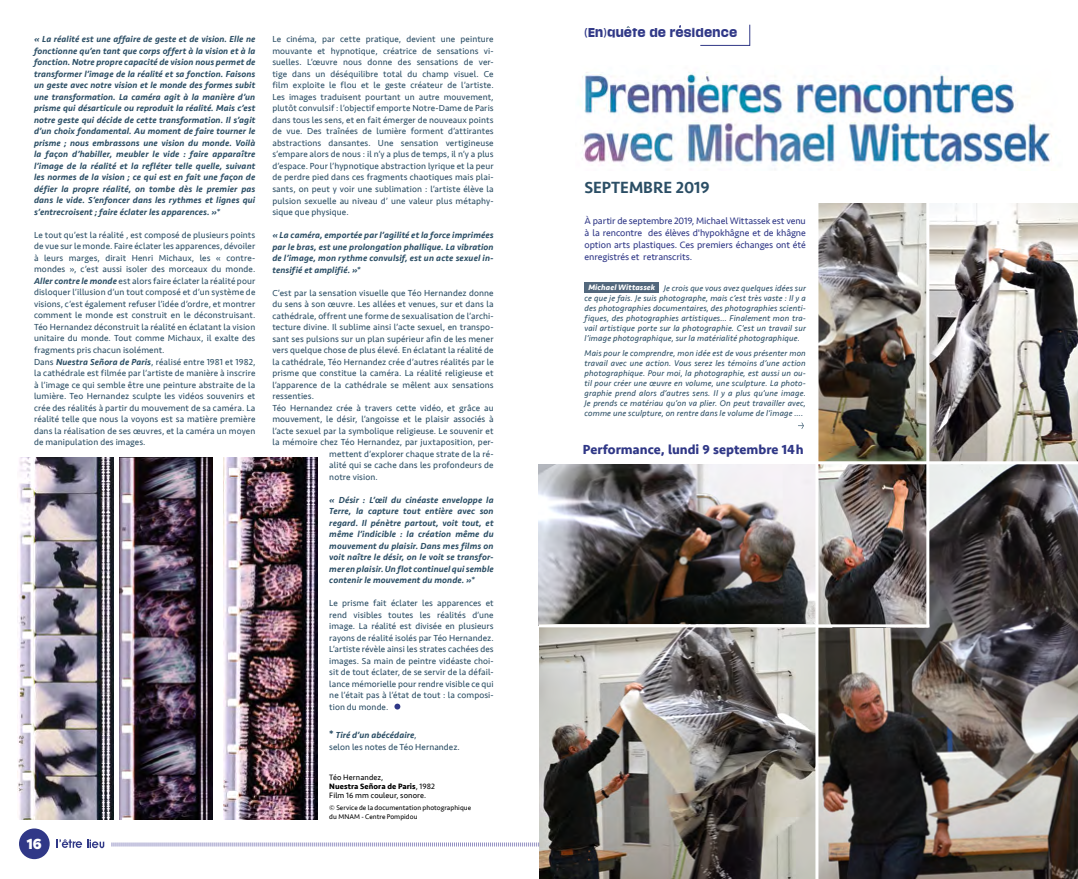
<style>
.page{position:relative;width:1078px;height:879px;background:#fff}
.page>*{position:absolute;margin:0;border:0;box-sizing:border-box;transform-origin:0 0}
.t1{font:500 16.7px "Seravek";color:#2b4e65}
.t2{font:900 14.5px "Filson Pro";color:#fff;scale:.9 1}
.t3{font:700 13.5px "Seravek";color:#303887}
.t4{font:700 11px "Media Sans Web";letter-spacing:.08em;color:#303887}
.t5{font:9.6px/12px "Seravek";letter-spacing:-.005em;color:#303887;text-align:justify}
.t6{font:9px/11.5px "Seravek";letter-spacing:.01em;color:#2b4e65}
.t7{font:italic 500 9px/11.5px "Seravek";letter-spacing:.01em;color:#2b4e65;text-align:justify}
.t8{font:italic 8.5px/10px "Seravek";letter-spacing:.015em;color:#2b4e65;text-align:justify}
.t9{font:8px/9px "Seravek";letter-spacing:.01em;color:#000}
.t10{font:7px/9px "Seravek";letter-spacing:.005em;color:#000}
.s1{font-weight:500;font-style:italic}
.s2{font-weight:700;font-size:11px}
.s3{font-weight:700}
.s4{font-weight:700;font-size:8px;color:#fff}
</style>
<div class="page">
<img style="left:582px;top:71px;width:470px;height:95px">
<svg style="left:798px;top:422px;width:5px;height:7px"></svg>
<svg style="left:394px;top:703px;width:6px;height:6px"></svg>
<img style="left:224px;top:458px;width:94px;height:362px">
<img style="left:18px;top:458px;width:96px;height:362px">
<img style="left:119px;top:458px;width:93px;height:362px">
<img style="left:539px;top:464px;width:276px;height:160px">
<img style="left:818px;top:204px;width:259px;height:675px">
<img style="left:539px;top:627px;width:276px;height:252px">
<div style="left:584px;top:282px;width:74px;height:11px;background:#53687d"></div>
<hr style="left:926px;top:197px;width:3px;height:430px;background:#fff">
<hr style="left:815px;top:461px;width:262px;height:3px;background:#fff">
<hr style="left:539px;top:624px;width:390px;height:3px;background:#fff">
<svg style="left:700px;top:24px;width:50px;height:22px"></svg>
<div style="left:19px;top:828px;width:31px;height:31px;background:#303887;border-radius:50%"></div>
<svg style="left:57px;top:839px;width:47px;height:9px"></svg>
<svg style="left:111px;top:842px;width:428px;height:5px"></svg>
<p class="t7" style="left:34px;top:34px;width:223px">« La réalité est une affaire de geste et de vision. Elle ne fonctionne qu’en tant que corps offert à la vision et à la fonction. Notre propre capacité de vision nous permet de transformer l’image de la réalité et sa fonction. Faisons un geste avec notre vision et le monde des formes subit une transformation. La caméra agit à la manière d’un prisme qui désarticule ou reproduit la réalité. Mais c’est notre geste qui décide de cette transformation. Il s’agit d’un choix fondamental. Au moment de faire tourner le prisme ; nous embrassons une vision du monde. Voilà la façon d’habiller, meubler le vide : faire apparaître l’image de la réalité et la refléter telle quelle, suivant les normes de la vision ; ce qui est en fait une façon de défier la propre réalité, on tombe dès le premier pas dans le vide. S’enfoncer dans les rythmes et lignes qui s’entrecroisent ; faire éclater les apparences. »*</p>
<p class="t6" style="left:34px;top:229px;width:223px">Le tout qu’est la réalité , est composé de plusieurs points de vue sur le monde. Faire éclater les apparences, dévoiler à leurs marges, dirait Henri Michaux, les « contre&shy;mondes », c’est aussi isoler des morceaux du monde.<br><span class="s1">Aller contre le monde</span> est alors faire éclater la réalité pour disloquer l’illusion d’un tout composé et d’un système de visions, c’est également refuser l’idée d’ordre, et montrer comment le monde est construit en le déconstruisant.<br>Téo Hernandez déconstruit la réalité en éclatant la vision unitaire du monde. Tout comme Michaux, il exalte des fragments pris chacun isolément.<br>Dans <span class="s1">Nuestra Señora de Paris</span>, réalisé entre 1981 et 1982, la cathédrale est filmée par l’artiste de manière à inscrire à l’image ce qui semble être une peinture abstraite de la lumière. Teo Hernandez sculpte les vidéos souvenirs et crée des réalités à partir du mouvement de sa caméra. La réalité telle que nous la voyons est sa matière première dans la réalisation de ses œuvres, et la caméra un moyen de manipulation des images.</p>
<h2 class="t2" style="left:27px;top:836px;width:18px">16</h2>
<p class="t6" style="left:272px;top:34px;width:223px;text-align:justify">Le cinéma, par cette pratique, devient une peinture mouvante et hypnotique, créatrice de sensations vi&shy;suelles. L’œuvre nous donne des sensations de ver&shy;tige dans un déséquilibre total du champ visuel. Ce film exploite le flou et le geste créateur de l’artiste.<br>Les images traduisent pourtant un autre mouvement, plutôt convulsif : l’objectif emporte Notre-Dame de Paris dans tous les sens, et en fait émerger de nouveaux points de vue. Des traînées de lumière forment d’attirantes abstractions dansantes. Une sensation vertigineuse s’empare alors de nous : il n’y a plus de temps, il n’y a plus d’espace. Pour l’hypnotique abstraction lyrique et la peur de perdre pied dans ces fragments chaotiques mais plai&shy;sants, on peut y voir une sublimation : l’artiste élève la pulsion sexuelle au niveau d’ une valeur plus métaphy&shy;sique que physique.</p>
<p class="t7" style="left:272px;top:229px;width:223px">« La caméra, emportée par l’agilité et la force imprimées par le bras, est une prolongation phallique. La vibration de l’image, mon rythme convulsif, est un acte sexuel in&shy;tensifié et amplifié. »*</p>
<p class="t6" style="left:272px;top:287px;width:223px">C’est par la sensation visuelle que Téo Hernandez donne</p>
<p class="t6" style="left:272px;top:298px;width:223px">du sens à son œuvre. Les allées et venues, sur et dans la</p>
<p class="t6" style="left:272px;top:310px;width:223px">cathédrale, offrent une forme de sexualisation de l’archi-</p>
<p class="t6" style="left:272px;top:321px;width:223px">tecture divine. Il sublime ainsi l’acte sexuel, en transpo-</p>
<p class="t6" style="left:272px;top:333px;width:223px">sant ses pulsions sur un plan supérieur afin de les mener</p>
<p class="t6" style="left:272px;top:344px;width:223px">vers quelque chose de plus élevé. En éclatant la réalité de</p>
<p class="t6" style="left:272px;top:356px;width:223px">la cathédrale, Téo Hernandez crée d’autres réalités par le</p>
<p class="t6" style="left:272px;top:367px;width:223px">prisme que constitue la caméra. La réalité religieuse et</p>
<p class="t6" style="left:272px;top:379px;width:223px">l’apparence de la cathédrale se mêlent aux sensations</p>
<p class="t6" style="left:272px;top:390px;width:43px">ressenties.</p>
<p class="t6" style="left:272px;top:402px;width:223px">Téo Hernandez crée à travers cette vidéo, et grâce au</p>
<p class="t6" style="left:272px;top:413px;width:223px">mouvement, le désir, l’angoisse et le plaisir associés à</p>
<p class="t6" style="left:272px;top:425px;width:223px">l’acte sexuel par la symbolique religieuse. Le souvenir et</p>
<p class="t6" style="left:272px;top:436px;width:223px">la mémoire chez Téo Hernandez, par juxtaposition, per-</p>
<p class="t6" style="left:329px;top:448px;width:166px">mettent d’explorer chaque strate de la ré-</p>
<p class="t6" style="left:329px;top:459px;width:166px">alité qui se cache dans les profondeurs de</p>
<p class="t6" style="left:329px;top:471px;width:50px">notre vision.</p>
<p class="t7" style="left:329px;top:494px;width:166px">« Désir : L’œil du cinéaste enveloppe la Terre, la capture tout entière avec son regard. Il pénètre partout, voit tout, et même l’indicible : la création même du mouvement du plaisir. Dans mes films on voit naître le désir, on le voit se transfor&shy;mer en plaisir. Un flot continuel qui semble contenir le mouvement du monde. »*</p>
<p class="t6" style="left:329px;top:597px;width:166px;text-align:justify">Le prisme fait éclater les apparences et rend visibles toutes les réalités d’une image. La réalité est divisée en plusieurs rayons de réalité isolés par Téo Hernandez.<br>L’artiste révèle ainsi les strates cachées des images. Sa main de peintre vidéaste choi&shy;sit de tout éclater, de se servir de la défail&shy;lance mémorielle pour rendre visible ce qui ne l’était pas à l’état de tout : la composi&shy;tion du monde.</p>
<p class="t6" style="left:329px;top:729px;width:132px"><span class="s2">*</span> <span class="s1">Tiré d’un abécédaire</span>,<br>selon les notes de Téo Hernandez.</p>
<p class="t9" style="left:329px;top:773px;width:107px">Téo Hernandez,<br><span class="s3">Nuestra Señora de Paris</span>, 1982<br>Film 16 mm couleur, sonore.</p>
<p class="t10" style="left:329px;top:803px;width:143px">© Service de la documentation photographique du MNAM - Centre Pompidou</p>
<p class="t4" style="left:584px;top:27px;width:154px">(En)quete de residence</p>
<h1 class="t1" style="left:584px;top:177px;width:127px">SEPTEMBRE 2019</h1>
<p class="t5" style="left:584px;top:215px;width:223px">À partir de septembre 2019, Michael Wittassek est venu à la rencontre des élèves d'hypokhâgne et de khâgne option arts plastiques. Ces premiers échanges ont été enregistrés et retranscrits.</p>
<p class="t8" style="left:584px;top:283px;width:223px;text-indent:4px"><span class="s4">Michael Wittassek</span> Je crois que vous avez quelques idées sur ce que je fais. Je suis photographe, mais c’est très vaste : Il y a des photographies documentaires, des photographies scienti&shy;fiques, des photographies artistiques… Finalement mon tra&shy;vail artistique porte sur la photographie. C’est un travail sur l’image photographique, sur la matérialité photographique.</p>
<p class="t8" style="left:584px;top:348px;width:223px">Mais pour le comprendre, mon idée est de vous présenter mon travail avec une action. Vous serez les témoins d’une action photographique. Pour moi, la photographie, est aussi un ou&shy;til pour créer une œuvre en volume, une sculpture. La photo&shy;graphie prend alors d’autres sens. Il y a plus qu’une image.<br>Je prends ce matériau qu’on va plier. On peut travailler avec, comme une sculpture, on rentre dans le volume de l’image ….</p>
<h3 class="t3" style="left:582px;top:439px;width:222px">Performance, lundi 9 septembre 14h</h3>
</div>
